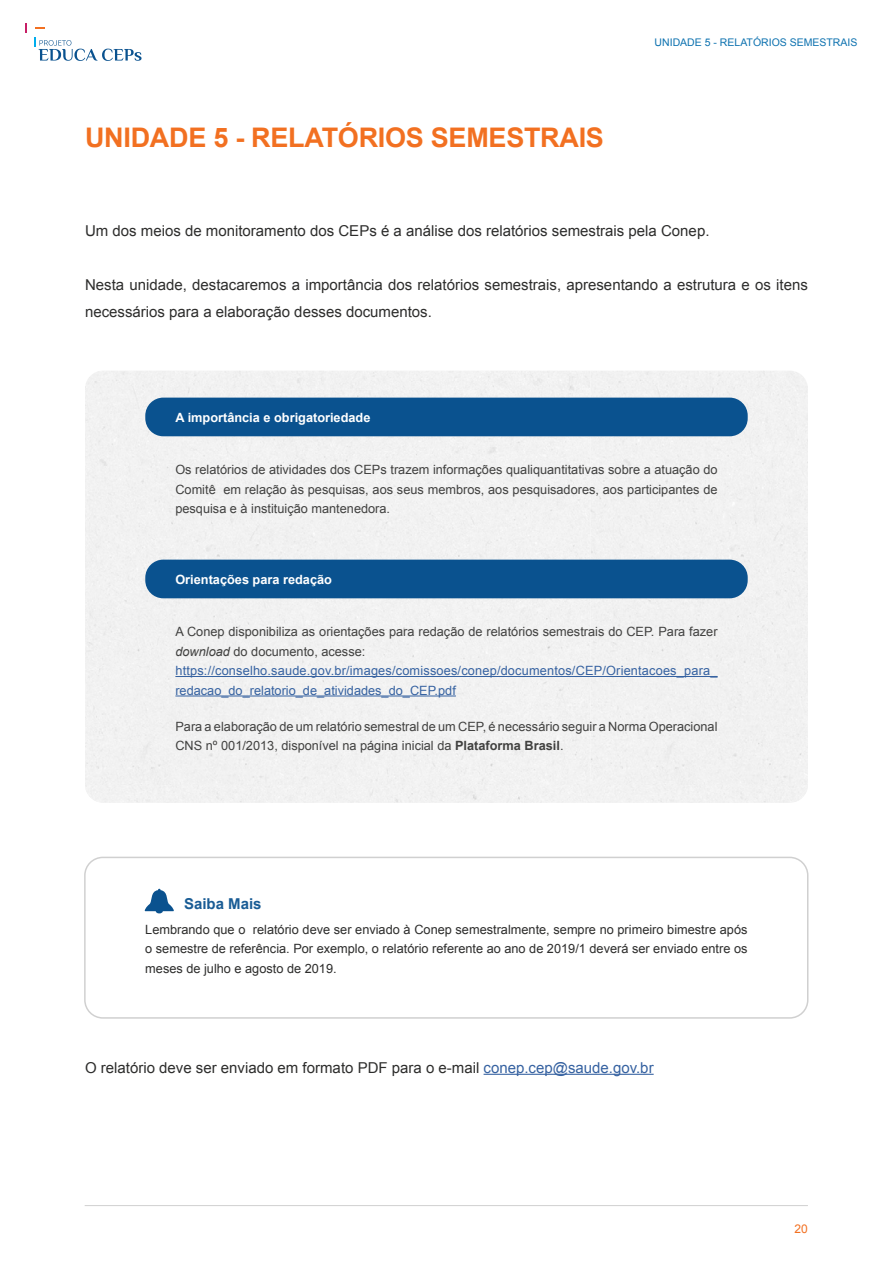
<style>
.page{position:relative;width:893px;height:1263px;background:#fff}
.page>*{position:absolute;margin:0;border:0;box-sizing:border-box;transform-origin:0 0}
.t1{font:700 27px "Arial";letter-spacing:-.01em;color:#f27021}
.t2{font:15px/27px "Arial";color:#2d2d2c}
.t3{font:700 15px "Arial";color:#195c95}
.t4{font:12.75px/19.5px "Arial";color:#414140;text-align:justify}
.t5{font:12.75px/19.5px "Arial";color:#3662a1}
.t6{font:12.75px/19.5px "Arial";color:#2d2d2c;text-align:justify}
.t7{font:700 12.75px "Arial";color:#fff}
.t8{font:12px "Arial";color:#f27021}
.t9{font:10.5px "Arial";color:#0c71af}
.s1{color:#414140}
.s2{font-style:italic;color:#414140}
.s3{font-weight:700}
.s4{color:#3662a1}
</style>
<div class="page">
<div style="left:85px;top:371px;width:723px;height:414px;background:#f1f1f1"></div>
<hr style="left:85px;top:1205px;width:723px;height:1px;background:#d0d0d0">
<svg style="left:25px;top:24px;width:2px;height:9px"></svg>
<svg style="left:34px;top:38px;width:108px;height:23px"></svg>
<div style="left:145px;top:398px;width:603px;height:38px;background:#0a528f;border-radius:18px"></div>
<div style="left:145px;top:560px;width:603px;height:38px;background:#0a528f;border-radius:18px"></div>
<hr style="left:175px;top:676px;width:543px;height:1px;background:#3662a1">
<hr style="left:175px;top:695px;width:281px;height:1px;background:#3662a1">
<div style="left:84px;top:857px;width:724px;height:162px;border:2px solid #d0d0d0;border-radius:18px"></div>
<svg style="left:145px;top:889px;width:29px;height:24px"></svg>
<hr style="left:484px;top:1074px;width:170px;height:1px;background:#3662a1">
<h1 class="t1" style="left:85px;top:120px;width:520px">UNIDADE 5 - RELATÓRIOS SEMESTRAIS</h1>
<p class="t9" style="left:655px;top:36px;width:204px">UNIDADE 5 - RELATÓRIOS SEMESTRAIS</p>
<p class="t2" style="left:85px;top:217px;width:626px">Um dos meios de monitoramento dos CEPs é a análise dos relatórios semestrais pela Conep.</p>
<p class="t2" style="left:85px;top:271px;width:724px">Nesta unidade, destacaremos a importância dos relatórios semestrais, apresentando a estrutura e os itens necessários para a elaboração desses documentos.</p>
<p class="t7" style="left:175px;top:409px;width:197px">A importância e obrigatoriedade</p>
<p class="t4" style="left:175px;top:460px;width:544px">Os relatórios de atividades dos CEPs trazem informações qualiquantitativas sobre a atuação do Comitê em relação às pesquisas, aos seus membros, aos pesquisadores, aos participantes de pesquisa e à instituição mantenedora.</p>
<p class="t7" style="left:175px;top:571px;width:158px">Orientações para redação</p>
<p class="t5" style="left:175px;top:622px;width:544px"><span class="s1">A Conep disponibiliza as orientações para redação de relatórios semestrais do CEP. Para fazer </span><span class="s2">download</span> <span class="s1">do documento, acesse: </span>https://conselho.saude.gov.br/images/comissoes/conep/documentos/CEP/Orientacoes_para_ redacao_do_relatorio_de_atividades_do_CEP.pdf</p>
<p class="t4" style="left:175px;top:717px;width:544px">Para a elaboração de um relatório semestral de um CEP, é necessário seguir a Norma Operacional<br>CNS nº 001/2013, disponível na página inicial da <span class="s3">Plataforma Brasil</span>.</p>
<p class="t3" style="left:184px;top:893px;width:79px">Saiba Mais</p>
<p class="t6" style="left:145px;top:919px;width:604px">Lembrando que o relatório deve ser enviado à Conep semestralmente, sempre no primeiro bimestre após o semestre de referência. Por exemplo, o relatório referente ao ano de 2019/1 deverá ser enviado entre os meses de julho e agosto de 2019.</p>
<p class="t2" style="left:85px;top:1054px;width:570px">O relatório deve ser enviado em formato PDF para o e-mail <span class="s4">conep.cep@saude.gov.br</span></p>
<p class="t8" style="left:795px;top:1221px;width:15px">20</p>
</div>
